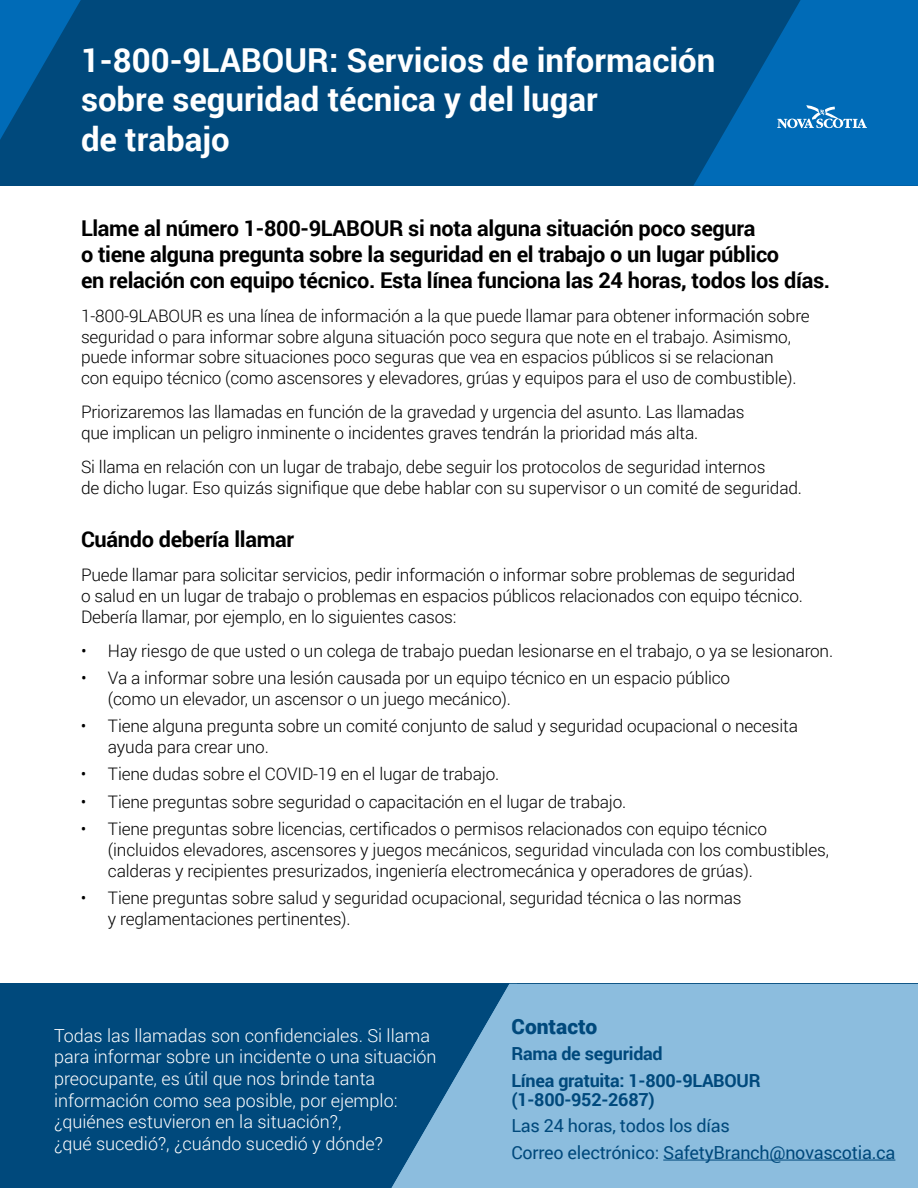
<style>
.page{position:relative;width:918px;height:1188px;background:#fff}
.page>*{position:absolute;margin:0;border:0;box-sizing:border-box;transform-origin:0 0}
.t1{font:700 33px/39.6px "Roboto";color:#fff}
.t2{font:700 21.75px/26.1px "Roboto";letter-spacing:-.015em;color:#000}
.t3{font:900 21px "Roboto";color:#00497c}
.t4{font:300 18px/21.6px "Roboto";color:#fff}
.t5{font:18px/26.2px "Roboto";letter-spacing:-.015em;color:#00497c}
.t6{font:700 18px/26.2px "Roboto";letter-spacing:-.015em;color:#00497c}
.t7{font:300 17.25px/20.7px "Roboto";letter-spacing:-.01em;color:#000}
</style>
<div class="page">
<div style="left:0;top:0;width:918px;height:186px;background:#00497c"></div>
<div style="left:0;top:984px;width:918px;height:204px;background:#00497c"></div>
<svg style="left:392px;top:984px;width:526px;height:204px;background:#7cafd2"></svg>
<svg style="left:0;top:0;width:81px;height:140px"></svg>
<svg style="left:693px;top:0;width:225px;height:186px"></svg>
<hr style="left:663px;top:1160px;width:232px;height:1px;background:#00497c">
<h1 class="t1" style="left:81px;top:39px;width:636px">1-800-9LABOUR: Servicios de información sobre seguridad técnica y del lugar<br>de trabajo</h1>
<p class="t2" style="left:81px;top:214px;width:751px">Llame al número 1-800-9LABOUR si nota alguna situación poco segura<br>o tiene alguna pregunta sobre la seguridad en el trabajo o un lugar público<br>en relación con equipo técnico. Esta línea funciona las 24 horas, todos los días.</p>
<p class="t7" style="left:81px;top:305px;width:730px">1-800-9LABOUR es una línea de información a la que puede llamar para obtener información sobre seguridad o para informar sobre alguna situación poco segura que note en el trabajo. Asimismo, puede informar sobre situaciones poco seguras que vea en espacios públicos si se relacionan<br>con equipo técnico (como ascensores y elevadores, grúas y equipos para el uso de combustible).</p>
<p class="t7" style="left:81px;top:401px;width:665px">Priorizaremos las llamadas en función de la gravedad y urgencia del asunto. Las llamadas que implican un peligro inminente o incidentes graves tendrán la prioridad más alta.</p>
<p class="t7" style="left:81px;top:456px;width:722px">Si llama en relación con un lugar de trabajo, debe seguir los protocolos de seguridad internos<br>de dicho lugar. Eso quizás signifique que debe hablar con su supervisor o un comité de seguridad.</p>
<p class="t2" style="left:81px;top:525px;width:215px">Cuándo debería llamar</p>
<p class="t7" style="left:81px;top:564px;width:724px">Puede llamar para solicitar servicios, pedir información o informar sobre problemas de seguridad o salud en un lugar de trabajo o problemas en espacios públicos relacionados con equipo técnico.<br>Debería llamar, por ejemplo, en lo siguientes casos:</p>
<p class="t7" style="left:81px;top:640px;width:754px">• Hay riesgo de que usted o un colega de trabajo puedan lesionarse en el trabajo, o ya se lesionaron.</p>
<p class="t7" style="left:108px;top:667px;width:624px;text-indent:-27px">• Va a informar sobre una lesión causada por un equipo técnico en un espacio público (como un elevador, un ascensor o un juego mecánico).</p>
<p class="t7" style="left:108px;top:715px;width:691px;text-indent:-27px">• Tiene alguna pregunta sobre un comité conjunto de salud y seguridad ocupacional o necesita ayuda para crear uno.</p>
<p class="t7" style="left:81px;top:763px;width:420px">• Tiene dudas sobre el COVID-19 en el lugar de trabajo.</p>
<p class="t7" style="left:81px;top:791px;width:547px">• Tiene preguntas sobre seguridad o capacitación en el lugar de trabajo.</p>
<p class="t7" style="left:108px;top:818px;width:722px;text-indent:-27px">• Tiene preguntas sobre licencias, certificados o permisos relacionados con equipo técnico (incluidos elevadores, ascensores y juegos mecánicos, seguridad vinculada con los combustibles, calderas y recipientes presurizados, ingeniería electromecánica y operadores de grúas).</p>
<p class="t7" style="left:108px;top:887px;width:635px;text-indent:-27px">• Tiene preguntas sobre salud y seguridad ocupacional, seguridad técnica o las normas y reglamentaciones pertinentes).</p>
<p class="t4" style="left:54px;top:1024px;width:384px">Todas las llamadas son confidenciales. Si llama para informar sobre un incidente o una situación preocupante, es útil que nos brinde tanta información como sea posible, por ejemplo: ¿quiénes estuvieron en la situación?,<br>¿qué sucedió?, ¿cuándo sucedió y dónde?</p>
<p class="t3" style="left:512px;top:1012px;width:87px">Contacto</p>
<p class="t6" style="left:512px;top:1040px;width:251px">Rama de seguridad<br>Línea gratuita: 1-800-9LABOUR</p>
<p class="t6" style="left:512px;top:1086px;width:145px">(1-800-952-2687)</p>
<p class="t5" style="left:512px;top:1112px;width:385px">Las 24 horas, todos los días<br>Correo electrónico: SafetyBranch@novascotia.ca</p>
</div>
